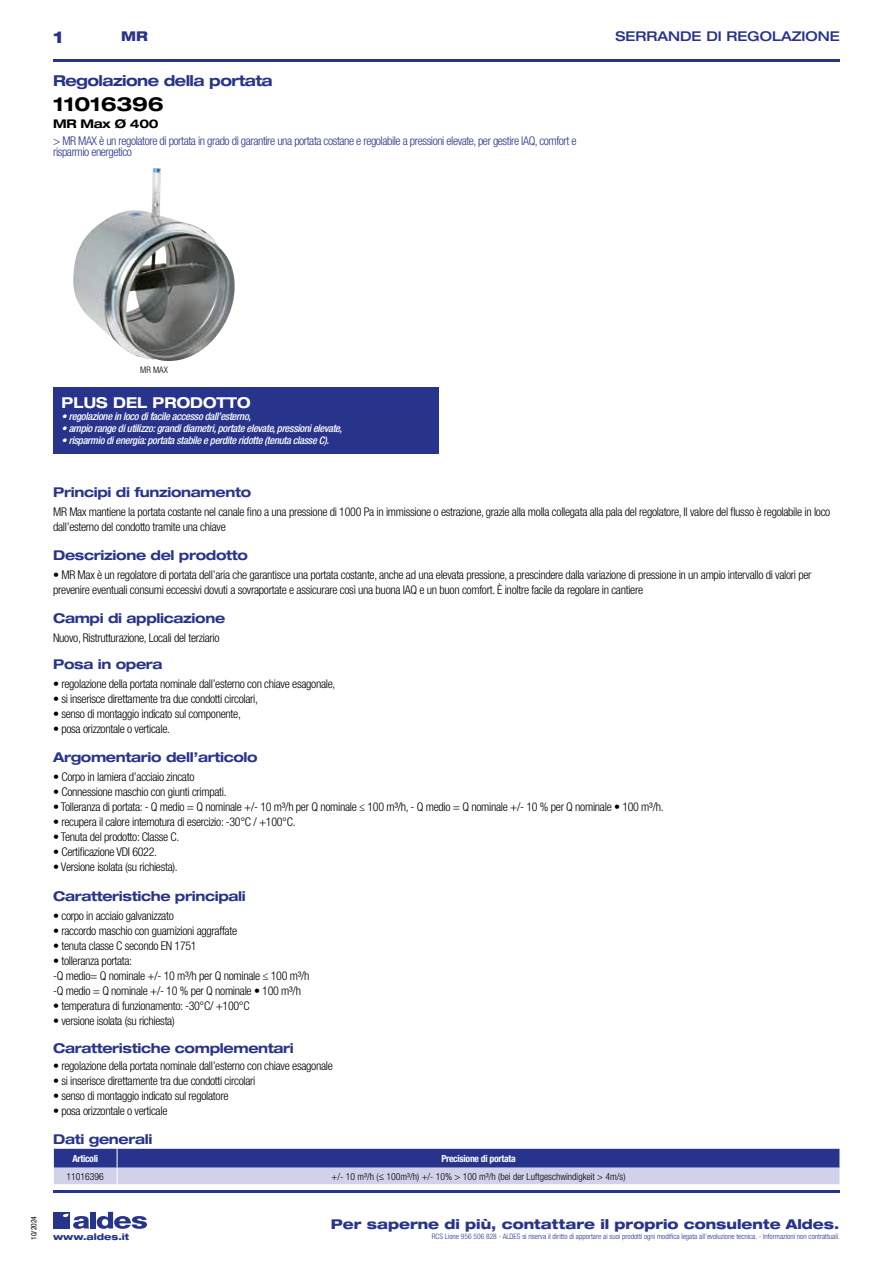
<style>
.page{position:relative;width:893px;height:1263px;background:#fff}
.page>*{position:absolute;margin:0;border:0;box-sizing:border-box;transform-origin:0 0}
.t1{font:700 expanded 19.5px "Helvetica Neue LT Std";letter-spacing:-.01em;color:#000}
.t2{font:800 expanded 16.5px "Helvetica Neue LT Std";color:#28348b}
.t3{font:700 expanded 15px "Helvetica Neue LT Std";letter-spacing:-.035em;color:#28348b}
.t4{font:700 expanded 15px "Helvetica Neue LT Std";color:#fff;scale:.95 1}
.t5{font:700 expanded 13.5px "Helvetica Neue LT Std";letter-spacing:-.025em;color:#28348b}
.t6{font:800 expanded 13.5px "Helvetica Neue LT Std";color:#28348b}
.t7{font:500 expanded 13.5px "Helvetica Neue LT Std";color:#28348b}
.t8{font:800 expanded 13.5px "Helvetica Neue LT Std";color:#28348b;scale:.95 1}
.t9{font:300 condensed 12px/15px "Helvetica Neue LT Std";letter-spacing:-.025em;color:#000}
.t10{font:300 condensed 12px/10.5px "Helvetica Neue LT Std";letter-spacing:-.035em;color:#28348b}
.t11{font:700 expanded 12px "Helvetica Neue LT Std";letter-spacing:-.025em;color:#000}
.t12{font:italic 500 condensed 10.5px "Helvetica Neue LT Std";letter-spacing:-.03em;color:#fff}
.t13{font:300 condensed 9.75px "Helvetica Neue";color:#000}
.t14{font:700 condensed 9.75px "Helvetica Neue LT Std";letter-spacing:-.03em;color:#fff}
.t15{font:800 expanded 9px "Helvetica Neue LT Std";color:#28348b}
.t16{font:300 condensed 9px "Helvetica Neue LT Std";color:#000}
.t17{font:300 condensed 7.5px "Helvetica Neue LT Std";color:#28348b}
.t18{font:condensed 7.5px "Helvetica Neue LT Std";color:#000}
</style>
<div class="page">
<div style="left:53px;top:1212px;width:17px;height:16px;background:#28348b"></div>
<div style="left:90px;top:1212px;width:6px;height:16px;background:#28348b"></div>
<svg style="left:97px;top:1212px;width:50px;height:17px"></svg>
<svg style="left:63px;top:1213px;width:26px;height:16px"></svg>
<hr style="left:53px;top:59px;width:787px;height:2px;background:#28348b">
<div style="left:53px;top:387px;width:386px;height:67px;background:#28348b"></div>
<img style="left:73px;top:168px;width:162px;height:194px">
<hr style="left:53px;top:1190px;width:787px;height:2px;background:#28348b">
<svg style="left:53px;top:1149px;width:787px;height:35px;background:#787eb8"></svg>
<h2 class="t2" style="left:53px;top:26px;width:12px">1</h2>
<p class="t8" style="left:121px;top:28px;width:30px">MR</p>
<p class="t7" style="left:615px;top:28px;width:226px">SERRANDE DI REGOLAZIONE</p>
<p class="t3" style="left:53px;top:71px;width:221px">Regolazione della portata</p>
<h1 class="t1" style="left:53px;top:92px;width:112px">11016396</h1>
<p class="t11" style="left:53px;top:116px;width:107px">MR Max Ø 400</p>
<p class="t10" style="left:53px;top:136px;width:525px">&gt; MR MAX è un regolatore di portata in grado di garantire una portata costane e regolabile a pressioni elevate, per gestire IAQ, comfort e risparmio energetico</p>
<p class="t16" style="left:140px;top:365px;width:29px">MR MAX</p>
<p class="t4" style="left:62px;top:393px;width:200px">PLUS DEL PRODOTTO</p>
<p class="t12" style="left:62px;top:410px;width:191px">• regolazione in loco di facile accesso dall’esterno,</p>
<p class="t12" style="left:62px;top:422px;width:282px">• ampio range di utilizzo: grandi diametri, portate elevate, pressioni elevate,</p>
<p class="t12" style="left:62px;top:434px;width:269px">• risparmio di energia: portata stabile e perdite ridotte (tenuta classe C).</p>
<p class="t18" style="left:29px;top:1240px;width:25px;rotate:-90deg">10/2024</p>
<p class="t5" style="left:53px;top:484px;width:200px">Principi di funzionamento</p>
<p class="t9" style="left:53px;top:505px;width:779px">MR Max mantiene la portata costante nel canale fino a una pressione di 1000 Pa in immissione o estrazione, grazie alla molla collegata alla pala del regolatore, Il valore del flusso è regolabile in loco dall’esterno del condotto tramite una chiave</p>
<p class="t9" style="left:53px;top:567px;width:760px">• MR Max è un regolatore di portata dell’aria che garantisce una portata costante, anche ad una elevata pressione, a prescindere dalla variazione di pressione in un ampio intervallo di valori per prevenire eventuali consumi eccessivi dovuti a sovraportate e assicurare così una buona IAQ e un buon comfort. È inoltre facile da regolare in cantiere</p>
<p class="t9" style="left:53px;top:630px;width:168px">Nuovo, Ristrutturazione, Locali del terziario</p>
<p class="t9" style="left:53px;top:676px;width:284px">• regolazione della portata nominale dall’esterno con chiave esagonale,</p>
<p class="t9" style="left:53px;top:691px;width:206px">• si inserisce direttamente tra due condotti circolari,</p>
<p class="t9" style="left:53px;top:706px;width:189px">• senso di montaggio indicato sul componente,</p>
<p class="t9" style="left:53px;top:721px;width:118px">• posa orizzontale o verticale.</p>
<p class="t5" style="left:53px;top:547px;width:196px">Descrizione del prodotto</p>
<p class="t5" style="left:53px;top:610px;width:174px">Campi di applicazione</p>
<p class="t5" style="left:53px;top:656px;width:111px">Posa in opera</p>
<p class="t5" style="left:53px;top:748px;width:206px">Argomentario dell’articolo</p>
<p class="t9" style="left:53px;top:769px;width:143px">• Corpo in lamiera d’acciaio zincato</p>
<p class="t9" style="left:53px;top:784px;width:175px">• Connessione maschio con giunti crimpati.</p>
<p class="t9" style="left:53px;top:799px;width:612px">• Tolleranza di portata: - Q medio = Q nominale +/- 10 m³/h per Q nominale ≤ 100 m³/h, - Q medio = Q nominale +/- 10 % per Q nominale • 100 m³/h.</p>
<p class="t9" style="left:53px;top:814px;width:244px">• recupera il calore internotura di esercizio: -30°C / +100°C.</p>
<p class="t9" style="left:53px;top:829px;width:128px">• Tenuta del prodotto: Classe C.</p>
<p class="t9" style="left:53px;top:844px;width:105px">• Certificazione VDI 6022.</p>
<p class="t9" style="left:53px;top:859px;width:126px">• Versione isolata (su richiesta).</p>
<p class="t5" style="left:53px;top:888px;width:194px">Caratteristiche principali</p>
<p class="t9" style="left:53px;top:908px;width:122px">• corpo in acciaio galvanizzato</p>
<p class="t9" style="left:53px;top:923px;width:186px">• raccordo maschio con guarnizioni aggraffate</p>
<p class="t9" style="left:53px;top:938px;width:145px">• tenuta classe C secondo EN 1751</p>
<p class="t9" style="left:53px;top:953px;width:258px">• tolleranza portata:<br>-Q medio= Q nominale +/- 10 m³/h per Q nominale ≤ 100 m³/h -Q medio = Q nominale +/- 10 % per Q nominale • 100 m³/h</p>
<p class="t9" style="left:53px;top:998px;width:198px">• temperatura di funzionamento: -30°C/ +100°C</p>
<p class="t9" style="left:53px;top:1013px;width:123px">• versione isolata (su richiesta)</p>
<p class="t9" style="left:53px;top:1058px;width:281px">• regolazione della portata nominale dall’esterno con chiave esagonale</p>
<p class="t9" style="left:53px;top:1073px;width:204px">• si inserisce direttamente tra due condotti circolari</p>
<p class="t9" style="left:53px;top:1088px;width:177px">• senso di montaggio indicato sul regolatore</p>
<p class="t9" style="left:53px;top:1103px;width:116px">• posa orizzontale o verticale</p>
<p class="t5" style="left:53px;top:1131px;width:101px">Dati generali</p>
<p class="t14" style="left:72px;top:1152px;width:27px">Articoli</p>
<p class="t14" style="left:441px;top:1152px;width:76px">Precisione di portata</p>
<p class="t13" style="left:66px;top:1171px;width:39px">11016396</p>
<p class="t13" style="left:332px;top:1171px;width:295px">+/- 10 m³/h (≤ 100m³/h) +/- 10% &gt; 100 m³/h (bei der Luftgeschwindigkeit &gt; 4m/s)</p>
<p class="t5" style="left:53px;top:1040px;width:242px">Caratteristiche complementari</p>
<p class="t6" style="left:331px;top:1215px;width:510px">Per saperne di più, contattare il proprio consulente Aldes.</p>
<p class="t15" style="left:53px;top:1231px;width:78px">www.aldes.it</p>
<p class="t17" style="left:432px;top:1232px;width:410px">RCS Lione 956 506 828 - ALDES si riserva il diritto di apportare ai suoi prodotti ogni modifica legata all’evoluzione tecnica. - Informazioni non contrattuali.</p>
</div>
